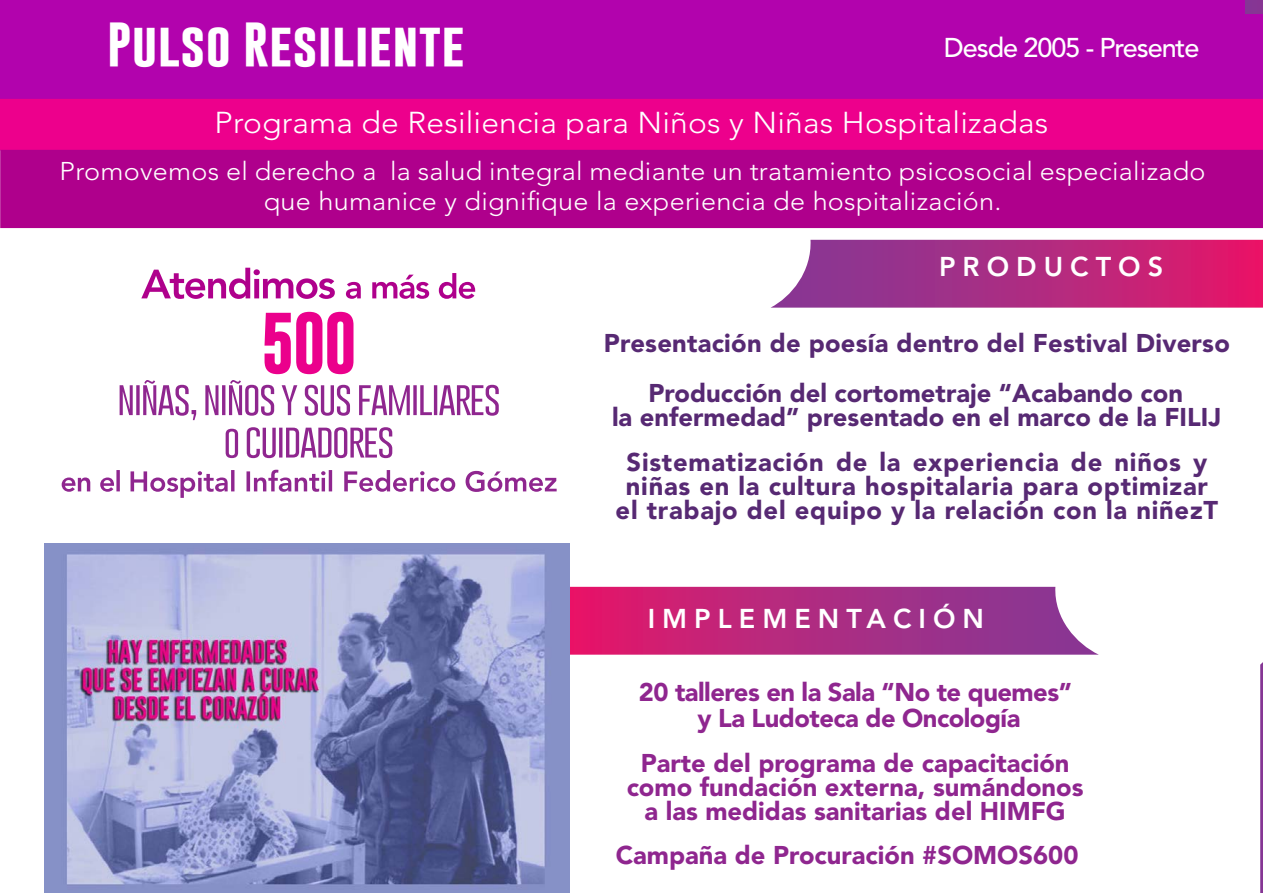
<style>
.page{position:relative;width:1263px;height:893px;background:#fff}
.page>*{position:absolute;margin:0;border:0;box-sizing:border-box;transform-origin:0 0}
.t1{font:700 45px "Gobold";letter-spacing:.005em;color:#fff;scale:1.06 1}
.t2{font:300 30px "Avenir LT Std";letter-spacing:.005em;color:#fff;scale:1.06 1}
.t3{font:800 27px "Avenir LT Std";letter-spacing:.26em;color:#fff}
.t4{font:500 27px "Avenir LT Std";letter-spacing:-.04em;color:#fff}
.t5{font:300 25.5px "Avenir LT Std";letter-spacing:.01em;color:#fff;scale:1.06 1}
.t6{font:900 25.5px "Avenir LT Std";letter-spacing:.01em;color:#572973}
.t7{font:900 25.5px "Avenir LT Std";color:#8f268f}
.t8{font:900 25.5px/24px "Avenir LT Std";letter-spacing:.03em;color:#572973}
.t9{font:900 25.5px "Avenir LT Std";letter-spacing:-.02em;color:#8f268f}
</style>
<div class="page">
<svg style="left:570px;top:587px;width:529px;height:68px;background:#b73687"></svg>
<img style="left:44px;top:544px;width:526px;height:349px">
<svg style="left:770px;top:240px;width:493px;height:68px;background:#b73687"></svg>
<div style="left:0;top:0;width:1263px;height:99px;background:#b203ad"></div>
<div style="left:0;top:99px;width:1263px;height:51px;background:#ed008c"></div>
<div style="left:0;top:150px;width:1263px;height:78px;background:#af008c"></div>
<svg style="left:62px;top:470px;width:495px;height:28px"></svg>
<svg style="left:226px;top:427px;width:166px;height:31px"></svg>
<svg style="left:120px;top:380px;width:379px;height:40px"></svg>
<svg style="left:264px;top:312px;width:89px;height:62px"></svg>
<svg style="left:141px;top:268px;width:334px;height:31px"></svg>
<div style="left:1246px;top:0;width:17px;height:13px;background:#863694"></div>
<svg style="left:1260px;top:662px;width:3px;height:231px"></svg>
<p class="t1" style="left:107px;top:15px;width:339px">Pulso Resiliente</p>
<p class="t4" style="left:944px;top:32px;width:257px">Desde 2005 - Presente</p>
<p class="t2" style="left:215px;top:105px;width:788px">Programa de Resiliencia para Niños y Niñas Hospitalizadas</p>
<p class="t5" style="left:60px;top:156px;width:1083px">Promovemos el derecho a la salud integral mediante un tratamiento psicosocial especializado</p>
<p class="t5" style="left:264px;top:187px;width:697px">que humanice y dignifique la experiencia de hospitalización.</p>
<p class="t3" style="left:939px;top:250px;width:226px">PRODUCTOS</p>
<p class="t6" style="left:604px;top:327px;width:627px">Presentación de poesía dentro del Festival Diverso</p>
<p class="t6" style="left:648px;top:378px;width:536px">Producción del cortometraje “Acabando con</p>
<p class="t6" style="left:612px;top:402px;width:610px">la enfermedad” presentado en el marco de la FILIJ</p>
<p class="t8" style="left:626px;top:450px;width:584px">Sistematización de la experiencia de niños y niñas en la cultura hospitalaria para optimizar</p>
<p class="t8" style="left:616px;top:498px;width:604px">el trabajo del equipo y la relación con la niñezT</p>
<p class="t3" style="left:648px;top:602px;width:338px">IMPLEMENTACIÓN</p>
<p class="t9" style="left:639px;top:677px;width:435px">20 talleres en la Sala “No te quemes”</p>
<p class="t9" style="left:697px;top:702px;width:324px">y La Ludoteca de Oncología</p>
<p class="t7" style="left:641px;top:748px;width:430px">Parte del programa de capacitación</p>
<p class="t7" style="left:627px;top:772px;width:458px">como fundación externa, sumándonos</p>
<p class="t7" style="left:644px;top:796px;width:423px">a las medidas sanitarias del HIMFG</p>
<p class="t7" style="left:616px;top:839px;width:464px">Campaña de Procuración #SOMOS600</p>
</div>
